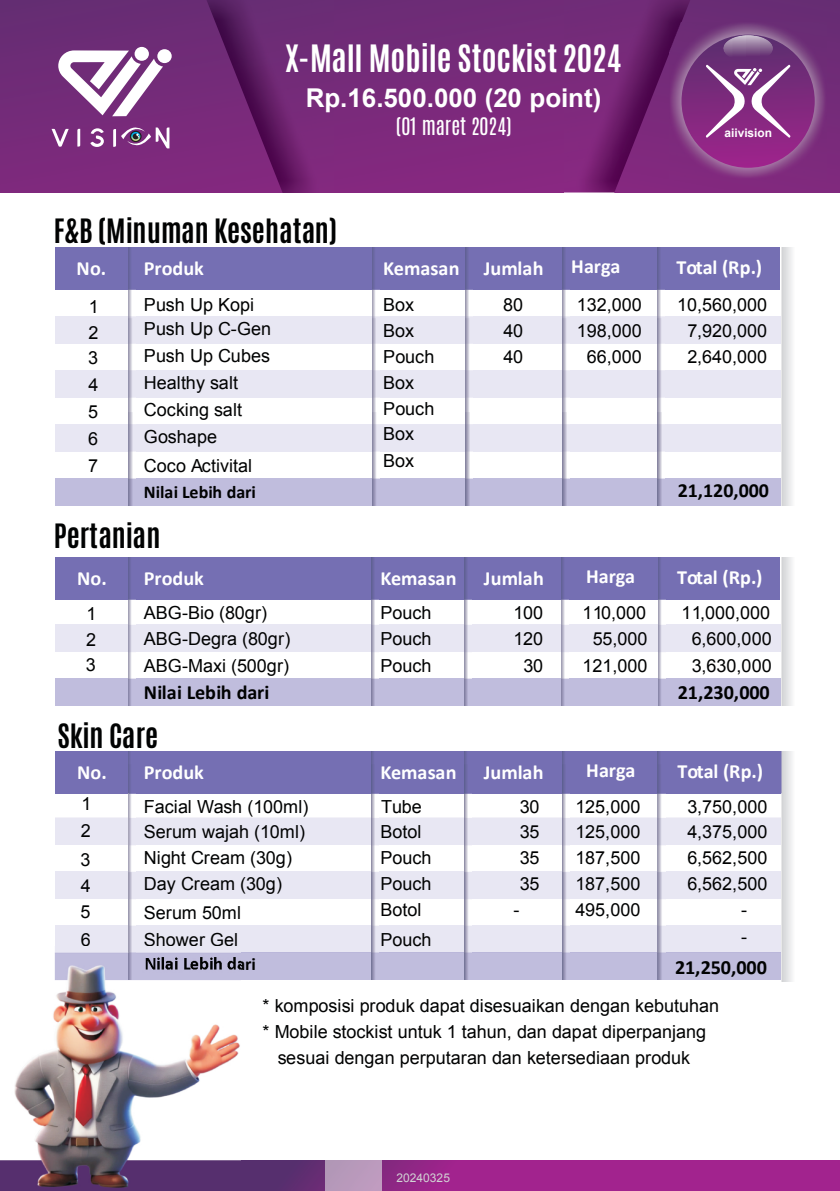
<style>
.page{position:relative;width:840px;height:1191px;background:#fff}
.page>*{position:absolute;margin:0;border:0;box-sizing:border-box;transform-origin:0 0}
.t1{font:700 31.4px "Antonio";color:#fff}
.t2{font:700 28px "Antonio";color:#010202}
.t3{font:700 26px "Arial";color:#fff}
.t4{font:700 20.2px "Calibri";color:#fff}
.t5{font:700 20.2px "Calibri";color:#010202}
.t6{font:20.2px "Antonio";letter-spacing:-.005em;color:#fff}
.t7{font:700 20px "Calibri";letter-spacing:-.01em;color:#010202}
.t8{font:18px/25.8px "Arial";color:#010202;text-align:justify}
.t9{font:700 18px "Calibri";color:#010202}
.t10{font:700 12px "Arial";color:#fff}
.t11{font:12px "Arial";color:#d1d2d4}
</style>
<div class="page">
<img style="left:55px;top:925px;width:724px;height:54px">
<div style="left:55px;top:247px;width:75px;height:42px;background:#756fb3"></div>
<div style="left:55px;top:557px;width:74px;height:42px;background:#756fb3"></div>
<div style="left:55px;top:751px;width:74px;height:42px;background:#756fb3"></div>
<div style="left:129px;top:751px;width:244px;height:42px;background:#756fb3"></div>
<div style="left:371px;top:751px;width:92px;height:42px;background:#756fb3"></div>
<div style="left:463px;top:751px;width:99px;height:42px;background:#756fb3"></div>
<div style="left:562px;top:751px;width:95px;height:42px;background:#756fb3"></div>
<div style="left:657px;top:751px;width:124px;height:42px;background:#756fb3"></div>
<div style="left:129px;top:557px;width:244px;height:42px;background:#756fb3"></div>
<div style="left:371px;top:557px;width:93px;height:42px;background:#756fb3"></div>
<div style="left:463px;top:557px;width:99px;height:42px;background:#756fb3"></div>
<div style="left:561px;top:557px;width:97px;height:42px;background:#756fb3"></div>
<div style="left:658px;top:557px;width:121px;height:42px;background:#756fb3"></div>
<div style="left:128px;top:247px;width:245px;height:42px;background:#756fb3"></div>
<div style="left:372px;top:247px;width:94px;height:42px;background:#756fb3"></div>
<div style="left:465px;top:247px;width:98px;height:42px;background:#756fb3"></div>
<div style="left:562px;top:247px;width:95px;height:42px;background:#756fb3"></div>
<div style="left:657px;top:247px;width:122px;height:42px;background:#756fb3"></div>
<div style="left:0;top:0;width:839px;height:192px;background:linear-gradient(to bottom,#6c2c76,#872880)"></div>
<img style="left:293px;top:0;width:40px;height:192px">
<svg style="left:0;top:0;width:293px;height:192px"></svg>
<img style="left:564px;top:0;width:40px;height:192px">
<svg style="left:604px;top:0;width:235px;height:192px"></svg>
<div style="left:134px;top:47px;width:15px;height:14px;background:#fff;border-radius:50%"></div>
<div style="left:157px;top:49px;width:15px;height:14px;background:#fff;border-radius:50%"></div>
<svg style="left:58px;top:50px;width:105px;height:66px"></svg>
<svg style="left:51px;top:129px;width:18px;height:18px"></svg>
<svg style="left:77px;top:129px;width:3px;height:18px"></svg>
<svg style="left:90px;top:128px;width:14px;height:19px"></svg>
<svg style="left:113px;top:125px;width:56px;height:24px"></svg>
<img style="left:669px;top:23px;width:157px;height:157px">
<div style="left:681px;top:35px;width:133px;height:133px;background:linear-gradient(to bottom,#5c3170,#a0258c);border-radius:50%"></div>
<img style="left:723px;top:35px;width:49px;height:27px;border-radius:50%">
<svg style="left:705px;top:65px;width:84px;height:73px"></svg>
<svg style="left:240px;top:1160px;width:599px;height:30px"></svg>
<div style="left:325px;top:1160px;width:56px;height:30px;background:#b999bb"></div>
<hr style="left:128px;top:793px;width:1px;height:159px;background:#fff">
<img style="left:0;top:946px;width:240px;height:244px">
<img style="left:781px;top:752px;width:11px;height:229px">
<img style="left:781px;top:557px;width:11px;height:148px">
<img style="left:781px;top:247px;width:11px;height:258px">
<img style="left:372px;top:247px;width:7px;height:258px">
<img style="left:129px;top:751px;width:7px;height:228px">
<img style="left:371px;top:751px;width:7px;height:228px">
<img style="left:463px;top:751px;width:8px;height:228px">
<img style="left:562px;top:751px;width:7px;height:228px">
<img style="left:657px;top:751px;width:7px;height:228px">
<img style="left:465px;top:247px;width:7px;height:258px">
<img style="left:562px;top:247px;width:7px;height:258px">
<img style="left:657px;top:247px;width:7px;height:258px">
<img style="left:128px;top:247px;width:7px;height:258px">
<img style="left:129px;top:557px;width:7px;height:148px">
<img style="left:371px;top:557px;width:7px;height:148px">
<img style="left:463px;top:557px;width:8px;height:148px">
<img style="left:561px;top:557px;width:7px;height:148px">
<img style="left:658px;top:557px;width:7px;height:148px">
<h1 class="t1" style="left:285px;top:36px;width:337px">X-Mall Mobile Stockist 2024</h1>
<h3 class="t3" style="left:306px;top:88px;width:297px">Rp.16.500.000 (20 point)</h3>
<h2 class="t2" style="left:54px;top:211px;width:285px">F&amp;B (Minuman Kesehatan)</h2>
<p class="t6" style="left:395px;top:112px;width:118px">(01 MARET 2024)</p>
<p class="t10" style="left:724px;top:129px;width:49px">aiivision</p>
<p class="t4" style="left:77px;top:260px;width:129px">No. Produk</p>
<p class="t4" style="left:383px;top:259px;width:162px">Kemasan Jumlah</p>
<p class="t4" style="left:570px;top:258px;width:51px">Harga</p>
<p class="t4" style="left:676px;top:258px;width:87px">Total (Rp.)</p>
<p class="t8" style="left:144px;top:294px;width:112px">Push Up Kopi</p>
<p class="t8" style="left:383px;top:294px;width:33px">Box</p>
<p class="t8" style="left:503px;top:294px;width:21px">80</p>
<p class="t8" style="left:576px;top:294px;width:66px">132,000</p>
<p class="t8" style="left:677px;top:294px;width:91px">10,560,000</p>
<p class="t8" style="left:144px;top:318px;width:129px">Push Up C-Gen</p>
<p class="t8" style="left:383px;top:319px;width:33px">Box</p>
<p class="t8" style="left:503px;top:319px;width:21px">40</p>
<p class="t8" style="left:576px;top:319px;width:66px">198,000</p>
<p class="t8" style="left:687px;top:319px;width:81px">7,920,000</p>
<p class="t8" style="left:144px;top:345px;width:128px">Push Up Cubes</p>
<p class="t8" style="left:383px;top:345px;width:53px">Pouch</p>
<p class="t8" style="left:503px;top:345px;width:21px">40</p>
<p class="t8" style="left:586px;top:345px;width:56px">66,000</p>
<p class="t8" style="left:687px;top:345px;width:81px">2,640,000</p>
<p class="t8" style="left:144px;top:371px;width:96px">Healthy salt</p>
<p class="t8" style="left:383px;top:371px;width:33px">Box</p>
<p class="t8" style="left:144px;top:398px;width:100px">Cocking salt</p>
<p class="t8" style="left:383px;top:397px;width:53px">Pouch</p>
<p class="t8" style="left:88px;top:427px;width:12px">6</p>
<p class="t8" style="left:144px;top:425px;width:75px">Goshape</p>
<p class="t8" style="left:383px;top:423px;width:33px">Box</p>
<p class="t8" style="left:88px;top:454px;width:12px">7</p>
<p class="t8" style="left:144px;top:454px;width:110px">Coco Activital</p>
<p class="t8" style="left:383px;top:450px;width:33px">Box</p>
<p class="t9" style="left:144px;top:485px;width:113px">Nilai Lebih dari</p>
<p class="t7" style="left:677px;top:481px;width:93px">21,120,000</p>
<h2 class="t2" style="left:54px;top:516px;width:108px">Pertanian</h2>
<p class="t4" style="left:77px;top:570px;width:128px">No. Produk</p>
<p class="t4" style="left:380px;top:569px;width:78px">Kemasan</p>
<p class="t4" style="left:483px;top:570px;width:61px">Jumlah</p>
<p class="t4" style="left:585px;top:568px;width:51px">Harga</p>
<p class="t4" style="left:676px;top:568px;width:87px">Total (Rp.)</p>
<p class="t8" style="left:144px;top:602px;width:125px">ABG-Bio (80gr)</p>
<p class="t8" style="left:380px;top:602px;width:53px">Pouch</p>
<p class="t8" style="left:513px;top:602px;width:31px">100</p>
<p class="t8" style="left:582px;top:602px;width:65px">110,000</p>
<p class="t8" style="left:681px;top:602px;width:90px">11,000,000</p>
<p class="t8" style="left:144px;top:627px;width:148px">ABG-Degra (80gr)</p>
<p class="t8" style="left:380px;top:627px;width:53px">Pouch</p>
<p class="t8" style="left:513px;top:627px;width:31px">120</p>
<p class="t8" style="left:592px;top:627px;width:56px">55,000</p>
<p class="t8" style="left:691px;top:627px;width:81px">6,600,000</p>
<p class="t8" style="left:144px;top:654px;width:147px">ABG-Maxi (500gr)</p>
<p class="t8" style="left:380px;top:654px;width:53px">Pouch</p>
<p class="t8" style="left:523px;top:654px;width:21px">30</p>
<p class="t8" style="left:582px;top:654px;width:66px">121,000</p>
<p class="t8" style="left:691px;top:654px;width:81px">3,630,000</p>
<p class="t5" style="left:144px;top:683px;width:127px">Nilai Lebih dari</p>
<p class="t5" style="left:677px;top:683px;width:93px">21,230,000</p>
<h2 class="t2" style="left:57px;top:716px;width:102px">Skin Care</h2>
<p class="t4" style="left:77px;top:764px;width:128px">No. Produk</p>
<p class="t4" style="left:380px;top:763px;width:78px">Kemasan</p>
<p class="t4" style="left:483px;top:764px;width:61px">Jumlah</p>
<p class="t4" style="left:586px;top:762px;width:51px">Harga</p>
<p class="t4" style="left:677px;top:762px;width:87px">Total (Rp.)</p>
<p class="t8" style="left:144px;top:795px;width:166px">Facial Wash (100ml)</p>
<p class="t8" style="left:381px;top:795px;width:42px">Tube</p>
<p class="t8" style="left:519px;top:795px;width:21px">30</p>
<p class="t8" style="left:575px;top:795px;width:66px">125,000</p>
<p class="t8" style="left:687px;top:795px;width:81px">3,750,000</p>
<p class="t8" style="left:144px;top:821px;width:163px">Serum wajah (10ml)</p>
<p class="t8" style="left:380px;top:821px;width:43px">Botol</p>
<p class="t8" style="left:519px;top:821px;width:21px">35</p>
<p class="t8" style="left:575px;top:821px;width:66px">125,000</p>
<p class="t8" style="left:687px;top:821px;width:81px">4,375,000</p>
<p class="t8" style="left:144px;top:846px;width:150px">Night Cream (30g)</p>
<p class="t8" style="left:380px;top:846px;width:53px">Pouch</p>
<p class="t8" style="left:519px;top:846px;width:21px">35</p>
<p class="t8" style="left:575px;top:846px;width:66px">187,500</p>
<p class="t8" style="left:687px;top:846px;width:81px">6,562,500</p>
<p class="t8" style="left:144px;top:872px;width:140px">Day Cream (30g)</p>
<p class="t8" style="left:380px;top:872px;width:53px">Pouch</p>
<p class="t8" style="left:519px;top:872px;width:21px">35</p>
<p class="t8" style="left:575px;top:872px;width:66px">187,500</p>
<p class="t8" style="left:687px;top:872px;width:81px">6,562,500</p>
<p class="t8" style="left:144px;top:901px;width:99px">Serum 50ml</p>
<p class="t8" style="left:380px;top:898px;width:43px">Botol</p>
<p class="t8" style="left:513px;top:898px;width:7px">-</p>
<p class="t8" style="left:575px;top:898px;width:66px">495,000</p>
<p class="t8" style="left:740px;top:898px;width:7px">-</p>
<p class="t8" style="left:144px;top:928px;width:96px">Shower Gel</p>
<p class="t8" style="left:380px;top:928px;width:53px">Pouch</p>
<p class="t8" style="left:740px;top:925px;width:7px">-</p>
<p class="t5" style="left:674px;top:959px;width:93px">21,250,000</p>
<p class="t8" style="left:262px;top:994px;width:458px">* komposisi produk dapat disesuaikan dengan kebutuhan</p>
<p class="t8" style="left:262px;top:1020px;width:445px">* Mobile stockist untuk 1 tahun, dan dapat diperpanjang</p>
<p class="t8" style="left:277px;top:1046px;width:414px">sesuai dengan perputaran dan ketersediaan produk</p>
<p class="t8" style="left:88px;top:295px;width:12px">1<br>2<br>3</p>
<p class="t8" style="left:88px;top:373px;width:12px;line-height:26.8px">4<br>5</p>
<p class="t8" style="left:86px;top:602px;width:12px">1<br>2<br>3</p>
<p class="t8" style="left:81px;top:792px;width:12px">1<br>2</p>
<p class="t8" style="left:80px;top:848px;width:12px">3<br>4<br>5</p>
<p class="t8" style="left:81px;top:928px;width:12px">6</p>
<p class="t11" style="left:396px;top:1172px;width:55px">20240325</p>
</div>
